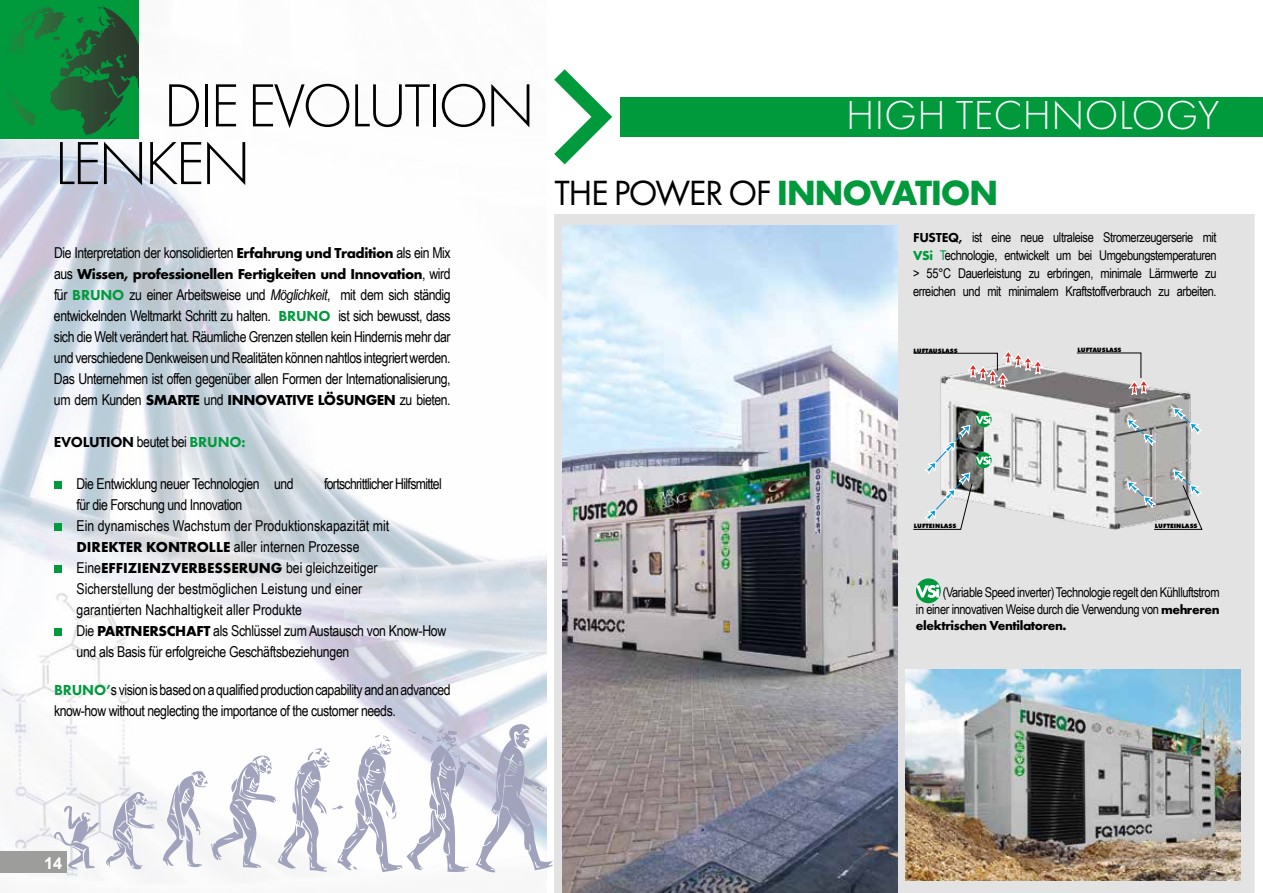
<style>
.page{position:relative;width:1263px;height:893px;background:#fff}
.page>*{position:absolute;margin:0;border:0;box-sizing:border-box;transform-origin:0 0}
.t1{font:300 63px/57.8px "Futura PT";letter-spacing:-.05em;color:#000}
.t2{font:300 42px "Futura PT";letter-spacing:.01em;color:#fff}
.t3{font:36.3px "Futura PT";letter-spacing:-.04em;color:#000}
.t4{font:700 16.5px "Arial";color:#fff}
.t5{font:15px/21px "Arial Narrow";letter-spacing:-.03em;color:#000;text-align:justify}
.t6{font:15px/21px "Arial Narrow";color:#000}
.t7{font:700 15px "Futura PT";letter-spacing:-.03em;color:#000}
.t8{font:800 15px "Futura PT";letter-spacing:-.02em;color:#000}
.t9{font:13.5px/18px "Arial Narrow";letter-spacing:-.03em;color:#000;text-align:justify}
.t10{font:700 13.5px "Futura PT";letter-spacing:-.03em;color:#000}
.t11{font:800 6.45px "Futura PT";color:#000}
.s1{font-family:"Futura PT";font-weight:700}
.s2{font-family:"Arial Narrow";font-weight:400}
.s3{font-family:"Futura PT";font-weight:800;color:#009a3d}
.s4{font-style:italic}
.s5{color:#009a3d}
.s6{font-weight:700;color:#009a3d}
.s7{font-family:"Futura PT";font-weight:800}
.s8{font-family:"Futura PT";font-weight:700;color:#009a3d}
</style>
<div class="page">
<div style="left:554px;top:215px;width:709px;height:678px;background:#e3e3e3"></div>
<img style="left:0;top:139px;width:546px;height:743px">
<div style="left:54px;top:481px;width:8px;height:8px;background:#009a3d"></div>
<div style="left:54px;top:523px;width:8px;height:8px;background:#009a3d"></div>
<div style="left:54px;top:565px;width:8px;height:8px;background:#009a3d"></div>
<div style="left:54px;top:628px;width:8px;height:8px;background:#009a3d"></div>
<img style="left:905px;top:670px;width:335px;height:211px">
<svg style="left:916px;top:578px;width:25px;height:25px"></svg>
<div style="left:621px;top:97px;width:642px;height:40px;background:#009a3d"></div>
<img style="left:940px;top:367px;width:251px;height:163px">
<svg style="left:1076px;top:353px;width:73px;height:42px"></svg>
<svg style="left:1127px;top:470px;width:75px;height:60px"></svg>
<svg style="left:913px;top:411px;width:79px;height:119px"></svg>
<svg style="left:1127px;top:419px;width:29px;height:27px"></svg>
<svg style="left:1173px;top:408px;width:29px;height:26px"></svg>
<svg style="left:913px;top:351px;width:130px;height:36px"></svg>
<svg style="left:0;top:0;width:139px;height:139px;background:#0f7f39"></svg>
<svg style="left:39px;top:5px;width:14px;height:9px"></svg>
<div style="left:0;top:851px;width:67px;height:21px;background:#9d9d9c"></div>
<svg style="left:163px;top:718px;width:391px;height:155px"></svg>
<svg style="left:52px;top:788px;width:104px;height:82px"></svg>
<svg style="left:554px;top:69px;width:58px;height:95px"></svg>
<img style="left:562px;top:225px;width:335px;height:668px">
<div style="left:1254px;top:151px;width:9px;height:742px;background:#fff"></div>
<h1 class="t1" style="left:54px;top:77px;width:482px;text-indent:109px">DIE EVOLUTION<br>LENKEN</h1>
<p class="t5" style="left:54px;top:242px;width:398px">Die Interpretation der konsolidierten <span class="s1">Erfahrung und Tradition</span> als ein Mix</p>
<p class="t7" style="left:54px;top:264px;width:398px"><span class="s2">aus</span> Wissen, professionellen Fertigkeiten und Innovation<span class="s2">, wird</span></p>
<p class="t5" style="left:54px;top:284px;width:398px">für <span class="s3">BRUNO</span> zu einer Arbeitsweise und <span class="s4">Möglichkeit</span>, mit dem sich ständig entwickelnden Weltmarkt Schritt zu halten. <span class="s3">BRUNO</span> ist sich bewusst, dass sich die Welt verändert hat. Räumliche Grenzen stellen kein Hindernis mehr dar und verschiedene Denkweisen und Realitäten können nahtlos integriert werden.<br>Das Unternehmen ist offen gegenüber allen Formen der Internationalisierung,</p>
<p class="t7" style="left:54px;top:390px;width:398px"><span class="s2">um dem Kunden</span> SMARTE <span class="s2">und</span> INNOVATIVE LÖSUNGEN <span class="s2">zu bieten.</span></p>
<p class="t8" style="left:54px;top:433px;width:193px">EVOLUTION <span class="s2">beutet bei</span> <span class="s5">BRUNO:</span></p>
<p class="t5" style="left:77px;top:473px;width:219px">Die Entwicklung neuer Technologien und</p>
<p class="t5" style="left:324px;top:473px;width:119px">fortschrittlicher Hilfsmittel</p>
<p class="t6" style="left:77px;top:494px;width:371px">für die Forschung und Innovation<br>Ein dynamisches Wachstum der Produktionskapazität mit <span class="s1">DIREKTER KONTROLLE</span> aller internen Prozesse Eine<span class="s1">EFFIZIENZVERBESSERUNG</span> bei gleichzeitiger Sicherstellung der bestmöglichen Leistung und einer<br>garantierten Nachhaltigkeit aller Produkte<br>Die <span class="s1">PARTNERSCHAFT</span> als Schlüssel zum Austausch von Know-How und als Basis für erfolgreiche Geschäftsbeziehungen</p>
<p class="t5" style="left:54px;top:679px;width:398px"><span class="s3">BRUNO’</span>s vision is based on a qualified production capability and an advanced know-how without neglecting the importance of the customer needs.</p>
<h2 class="t2" style="left:846px;top:91px;width:375px">HIGH TECHNOLOGY</h2>
<h3 class="t3" style="left:554px;top:172px;width:445px">THE POWER OF <span class="s6">INNOVATION</span></h3>
<p class="t9" style="left:913px;top:227px;width:305px"><span class="s7">FUSTEQ,</span> ist eine neue ultraleise Stromerzeugerserie mit <span class="s8">VSi</span> <span class="s5">T</span>echnologie, entwickelt um bei Umgebungstemperaturen &gt; 55°C Dauerleistung zu erbringen, minimale Lärmwerte zu erreichen und mit minimalem Kraftstoffverbrauch zu arbeiten.</p>
<p class="t11" style="left:913px;top:346px;width:46px">LUFTAUSLASS</p>
<p class="t11" style="left:1077px;top:346px;width:46px">LUFTAUSLASS</p>
<p class="t11" style="left:914px;top:522px;width:44px">LUFTEINLASS</p>
<p class="t11" style="left:1155px;top:521px;width:44px">LUFTEINLASS</p>
<p class="t9" style="left:916px;top:584px;width:305px;line-height:16.5px;text-align:right">(Variable Speed inverter) Technologie regelt den Kühlluftstrom<br>in einer innovativen Weise durch die Verwendung von <span class="s1">mehreren</span></p>
<p class="t10" style="left:916px;top:617px;width:152px">elektrischen Ventilatoren.</p>
<p class="t4" style="left:44px;top:852px;width:20px">14</p>
</div>
